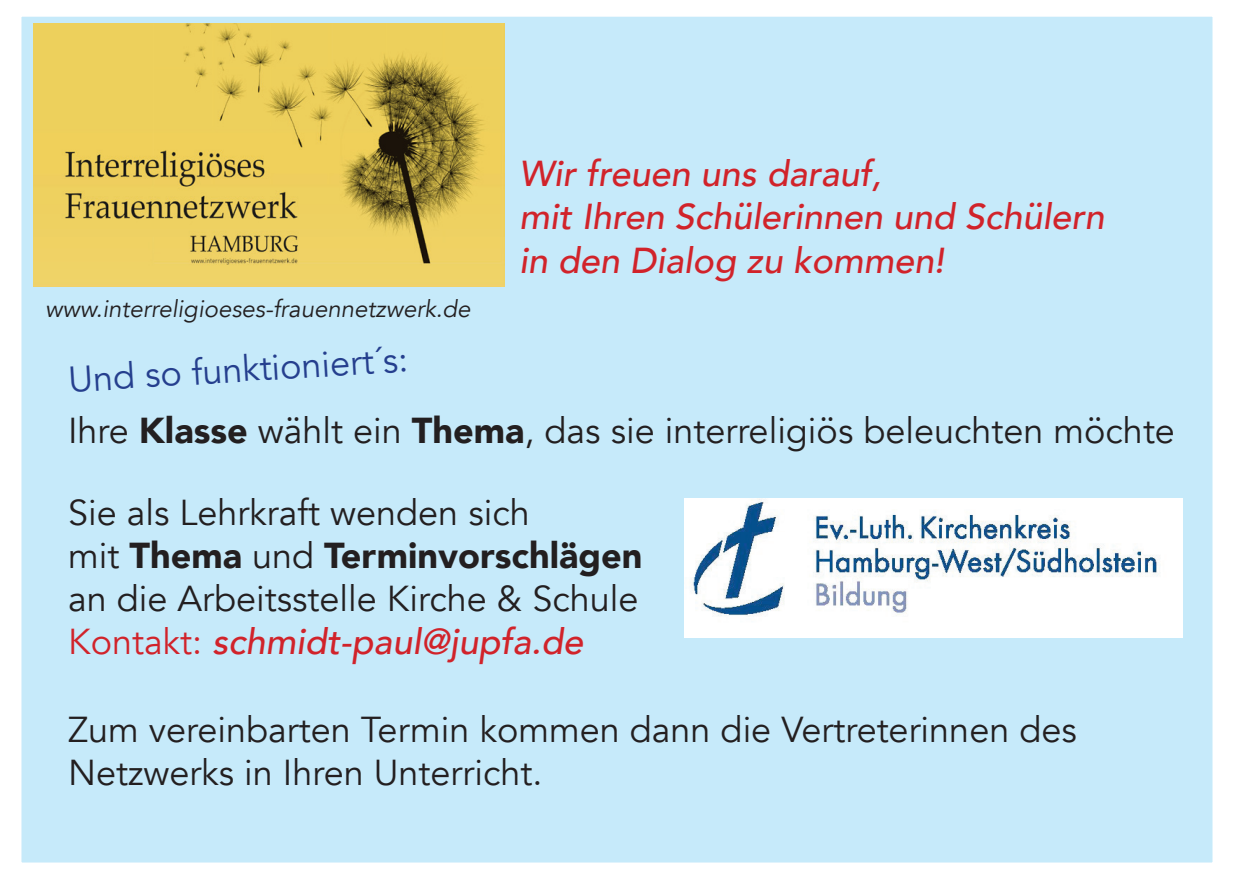
<style>
.page{position:relative;width:1234px;height:893px;background:#fff}
.page>*{position:absolute;margin:0;border:0;box-sizing:border-box;transform-origin:0 0}
.t1{font:36px/43.2px "Avenir";color:#231f20}
.t2{font:italic 500 36px/43.2px "Avenir";color:#d1232a}
.t3{font:36px "Avenir";color:#253f8e}
.t4{font:italic 24px "Avenir";color:#231f20}
.s1{font-weight:900}
.s2{color:#d1232a}
.s3{font-weight:500;font-style:italic;color:#d1232a}
</style>
<div class="page">
<div style="left:20px;top:16px;width:1193px;height:848px;background:#c6eafa"></div>
<img style="left:34px;top:24px;width:470px;height:263px">
<img style="left:684px;top:499px;width:498px;height:138px">
<p class="t4" style="left:45px;top:294px;width:427px">www.interreligioeses-frauennetzwerk.de</p>
<p class="t3" style="left:67px;top:360px;width:341px;rotate:-4deg">Und so funktioniert´s:</p>
<p class="t2" style="left:519px;top:153px;width:586px">Wir freuen uns darauf,<br>mit Ihren Schülerinnen und Schülern in den Dialog zu kommen!</p>
<p class="t1" style="left:68px;top:409px;width:1108px">Ihre <span class="s1">Klasse</span> wählt ein <span class="s1">Thema</span>, das sie interreligiös beleuchten möchte</p>
<p class="t1" style="left:68px;top:491px;width:575px">Sie als Lehrkraft wenden sich<br>mit <span class="s1">Thema</span> und <span class="s1">Terminvorschlägen </span>an die Arbeitsstelle Kirche &amp; Schule <span class="s2">Kontakt:</span> <span class="s3">schmidt-paul@jupfa.de</span></p>
<p class="t1" style="left:68px;top:708px;width:1009px">Zum vereinbarten Termin kommen dann die Vertreterinnen des<br>Netzwerks in Ihren Unterricht.</p>
</div>
